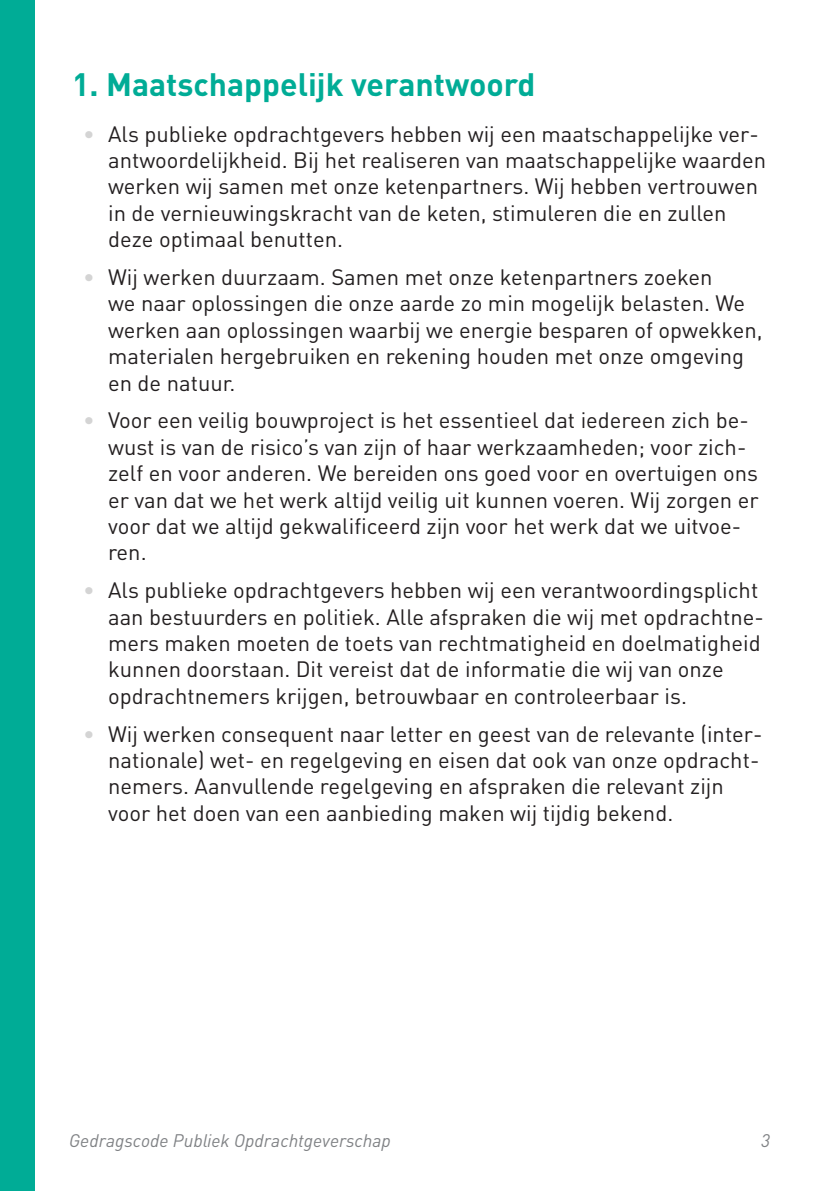
<style>
.page{position:relative;width:840px;height:1191px;background:#fff}
.page>*{position:absolute;margin:0;border:0;box-sizing:border-box;transform-origin:0 0}
.Koppen{font:700 32px "DIN Pro";color:#00ac96}
.Tekst_11{font:22px/26.4px "DIN Pro";color:#231f20}
.t1{font:italic 18px "DIN Pro";color:#808285}
.s1{color:#d4d4d4}
</style>
<div class="page">
<div style="left:0;top:0;width:34px;height:1191px;background:#00ac96"></div>
<p class="Koppen" style="left:72px;top:63px;width:464px">1. Maatschappelijk verantwoord</p>
<p class="Tekst_11" style="left:108px;top:120px;width:659px;text-indent:-25px"><span class="s1">•</span> Als publieke opdrachtgevers hebben wij een maatschappelijke ver&shy;antwoordelijkheid. Bij het realiseren van maatschappelijke waarden werken wij samen met onze ketenpartners. Wij hebben vertrouwen in de vernieuwingskracht van de keten, stimuleren die en zullen deze optimaal benutten.</p>
<p class="Tekst_11" style="left:108px;top:263px;width:655px;text-indent:-25px"><span class="s1">•</span> Wij werken duurzaam. Samen met onze ketenpartners zoeken<br>we naar oplossingen die onze aarde zo min mogelijk belasten. We werken aan oplossingen waarbij we energie besparen of opwekken, materialen hergebruiken en rekening houden met onze omgeving en de natuur.</p>
<p class="Tekst_11" style="left:108px;top:406px;width:651px;text-indent:-25px"><span class="s1">•</span> Voor een veilig bouwproject is het essentieel dat iedereen zich be&shy;wust is van de risico’s van zijn of haar werkzaamheden; voor zich&shy;zelf en voor anderen. We bereiden ons goed voor en overtuigen ons er van dat we het werk altijd veilig uit kunnen voeren. Wij zorgen er voor dat we altijd gekwalificeerd zijn voor het werk dat we uitvoe&shy;ren.</p>
<p class="Tekst_11" style="left:108px;top:576px;width:656px;text-indent:-25px"><span class="s1">•</span> Als publieke opdrachtgevers hebben wij een verantwoordingsplicht aan bestuurders en politiek. Alle afspraken die wij met opdrachtne&shy;mers maken moeten de toets van rechtmatigheid en doelmatigheid kunnen doorstaan. Dit vereist dat de informatie die wij van onze opdrachtnemers krijgen, betrouwbaar en controleerbaar is.</p>
<p class="Tekst_11" style="left:108px;top:719px;width:655px;text-indent:-25px"><span class="s1">•</span> Wij werken consequent naar letter en geest van de relevante (inter&shy;nationale) wet- en regelgeving en eisen dat ook van onze opdracht&shy;nemers. Aanvullende regelgeving en afspraken die relevant zijn voor het doen van een aanbieding maken wij tijdig bekend.</p>
<p class="t1" style="left:69px;top:1126px;width:323px">Gedragscode Publiek Opdrachtgeverschap</p>
<p class="t1" style="left:760px;top:1126px;width:10px">3</p>
</div>
